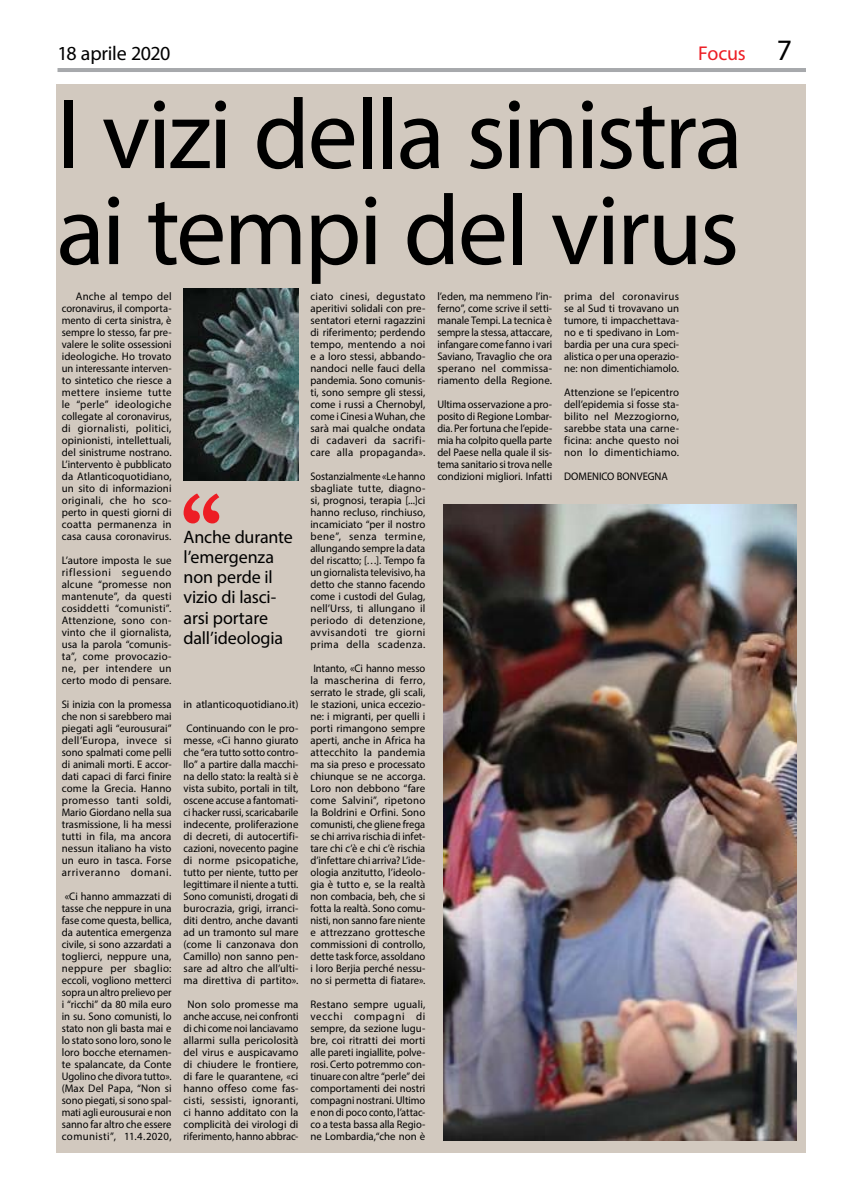
<style>
.page{position:relative;width:842px;height:1191px;background:#fff}
.page>*{position:absolute;margin:0;border:0;box-sizing:border-box;transform-origin:0 0}
.t1{font:100px/96px "Myriad Pro";letter-spacing:-.025em;color:#000}
.t2{font:29.7px "Myriad Pro";color:#000}
.t3{font:20px "Myriad Pro";letter-spacing:-.015em;color:#000}
.t4{font:20px "Myriad Pro";letter-spacing:-.015em;color:#ed1d24}
.t5{font:18px/20px "Myriad Pro";letter-spacing:-.01em;color:#000}
.t6{font:11px/12px "Myriad Pro";letter-spacing:.005em;color:#000;text-align:justify}
.t7{font:11px/12px "Myriad Pro";letter-spacing:.005em;color:#000;text-align:justify;scale:.96 1}
.t8{font:11px/12px "Myriad Pro";letter-spacing:.005em;color:#000;text-align:justify;scale:.94 1}
</style>
<div class="page">
<div style="left:57px;top:84px;width:749px;height:1068px;background:#d2c9bf"></div>
<img style="left:184px;top:288px;width:114px;height:192px">
<img style="left:443px;top:504px;width:354px;height:636px">
<hr style="left:57px;top:68px;width:749px;height:4px;background:#a7a9ac">
<svg style="left:184px;top:493px;width:35px;height:30px"></svg>
<h3 class="t3" style="left:57px;top:41px;width:115px">18 aprile 2020</h3>
<h3 class="t4" style="left:698px;top:41px;width:49px">Focus</h3>
<h1 class="t1" style="left:57px;top:85px;width:688px">I vizi della sinistra ai tempi del virus</h1>
<p class="t6" style="left:62px;top:290px;width:111px;text-indent:14px">Anche al tempo del coronavirus, il comporta&shy;mento di certa sinistra, è sempre lo stesso, far pre&shy;valere le solite ossessioni ideologiche. Ho trovato un interessante interven&shy;to sintetico che riesce a mettere insieme tutte le “perle” ideologiche collegate al coronavirus, di giornalisti, politici, opinionisti, intellettuali, del sinistrume nostrano.<br>L’intervento è pubblicato da Atlanticoquotidiano, un sito di informazioni originali, che ho sco&shy;perto in questi giorni di coatta permanenza in casa causa coronavirus.</p>
<p class="t6" style="left:62px;top:554px;width:111px">L’autore imposta le sue riflessioni seguendo alcune “promesse non mantenute”, da questi cosiddetti “comunisti”.<br>Attenzione, sono con&shy;vinto che il giornalista, usa la parola “comunis&shy;ta”, come provocazio&shy;ne, per intendere un certo modo di pensare.</p>
<p class="t6" style="left:62px;top:698px;width:111px">Si inizia con la promessa che non si sarebbero mai piegati agli “eurousurai” dell’Europa, invece si sono spalmati come pelli di animali morti. E accor&shy;dati capaci di farci finire come la Grecia. Hanno promesso tanti soldi, Mario Giordano nella sua trasmissione, li ha messi tutti in fila, ma ancora nessun italiano ha visto un euro in tasca. Forse arriveranno domani.</p>
<p class="t7" style="left:62px;top:890px;width:116px">«Ci hanno ammazzati di tasse che neppure in una fase come questa, bellica, da autentica emergenza civile, si sono azzardati a toglierci, neppure una, neppure per sbaglio: eccoli, vogliono metterci sopra un altro prelievo per i “ricchi” da 80 mila euro in su. Sono comunisti, lo stato non gli basta mai e lo stato sono loro, sono le loro bocche eternamen&shy;te spalancate, da Conte Ugolino che divora tutto». (Max Del Papa, “Non si sono piegati, si sono spal&shy;mati agli eurousurai e non sanno far altro che essere comunisti”, 11.4.2020,</p>
<h3 class="t5" style="left:184px;top:527px;width:111px">Anche durante l’emergenza non perde il vizio di lasci&shy;arsi portare dall’ideologia</h3>
<p class="t6" style="left:184px;top:692px;width:116px;line-height:24px">in atlanticoquotidiano.it)<br>Continuando con le pro-</p>
<p class="t6" style="left:184px;top:734px;width:116px">messe, «Ci hanno giurato che “era tutto sotto contro&shy;llo” a partire dalla macchi&shy;na dello stato: la realtà si è vista subito, portali in tilt, oscene accuse a fantomati&shy;ci hacker russi, scaricabarile indecente, proliferazione di decreti, di autocertifi&shy;cazioni, novecento pagine di norme psicopatiche, tutto per niente, tutto per legittimare il niente a tutti.<br>Sono comunisti, drogati di burocrazia, grigi, irranci&shy;diti dentro, anche davanti ad un tramonto sul mare (come li canzonava don Camillo) non sanno pen&shy;sare ad altro che all’ulti&shy;ma direttiva di partito».</p>
<p class="t6" style="left:184px;top:998px;width:116px;text-align:center">Non solo promesse ma anche accuse, nei confronti di chi come noi lanciavamo allarmi sulla pericolosità del virus e auspicavamo di chiudere le frontiere, di fare le quarantene, «ci hanno offeso come fas&shy;cisti, sessisti, ignoranti, ci hanno additato con la complicità dei virologi di riferimento, hanno abbrac-</p>
<p class="t6" style="left:310px;top:290px;width:116px">ciato cinesi, degustato aperitivi solidali con pre&shy;sentatori eterni ragazzini di riferimento; perdendo tempo, mentendo a noi e a loro stessi, abbando&shy;nandoci nelle fauci della pandemia. Sono comunis&shy;ti, sono sempre gli stessi, come i russi a Chernobyl, come i Cinesi a Wuhan, che sarà mai qualche ondata di cadaveri da sacrifi&shy;care alla propaganda».</p>
<p class="t8" style="left:310px;top:470px;width:124px">Sostanzialmente «Le hanno sbagliate tutte, diagno&shy;si, prognosi, terapia [...]ci hanno recluso, rinchiuso, incamiciato “per il nostro bene”, senza termine, allungando sempre la data del riscatto; […]. Tempo fa un giornalista televisivo, ha detto che stanno facendo come i custodi del Gulag, nell’Urss, ti allungano il periodo di detenzione, avvisandoti tre giorni prima della scadenza.</p>
<p class="t7" style="left:310px;top:662px;width:121px">Intanto, «Ci hanno messo la mascherina di ferro, serrato le strade, gli scali, le stazioni, unica eccezio&shy;ne: i migranti, per quelli i porti rimangono sempre aperti, anche in Africa ha attecchito la pandemia ma sia preso e processato chiunque se ne accorga.<br>Loro non debbono “fare come Salvini”, ripetono la Boldrini e Orfini. Sono comunisti, che gliene frega se chi arriva rischia di infet&shy;tare chi c’è e chi c’è rischia d’infettare chi arriva? L’ide&shy;ologia anzitutto, l’ideolo&shy;gia è tutto e, se la realtà non combacia, beh, che si fotta la realtà. Sono comu&shy;nisti, non sanno fare niente e attrezzano grottesche commissioni di controllo, dette task force, assoldano i loro Berjia perché nessu&shy;no si permetta di fiatare».</p>
<p class="t6" style="left:310px;top:998px;width:116px">Restano sempre uguali, vecchi compagni di sempre, da sezione lugu&shy;bre, coi ritratti dei morti alle pareti ingiallite, polve&shy;rosi. Certo potremmo con&shy;tinuare con altre “perle” dei comportamenti dei nostri compagni nostrani. Ultimo e non di poco conto, l’attac&shy;co a testa bassa alla Regio&shy;ne Lombardia,“che non è</p>
<p class="t6" style="left:437px;top:290px;width:116px">l’eden, ma nemmeno l’in&shy;ferno”, come scrive il setti&shy;manale Tempi. La tecnica è sempre la stessa, attaccare, infangare come fanno i vari Saviano, Travaglio che ora sperano nel commissa&shy;riamento della Regione.</p>
<p class="t7" style="left:437px;top:398px;width:121px">Ultima osservazione a pro&shy;posito di Regione Lombar&shy;dia. Per fortuna che l’epide&shy;mia ha colpito quella parte del Paese nella quale il sis&shy;tema sanitario si trova nelle condizioni migliori. Infatti</p>
<p class="t6" style="left:564px;top:290px;width:116px">prima del coronavirus se al Sud ti trovavano un tumore, ti impacchettava&shy;no e ti spedivano in Lom&shy;bardia per una cura speci&shy;alistica o per una operazio&shy;ne: non dimentichiamolo.</p>
<p class="t6" style="left:564px;top:386px;width:116px">Attenzione se l’epicentro dell’epidemia si fosse sta&shy;bilito nel Mezzogiorno, sarebbe stata una carne&shy;ficina: anche questo noi non lo dimentichiamo.</p>
<p class="t7" style="left:564px;top:470px;width:110px">DOMENICO BONVEGNA</p>
<h2 class="t2" style="left:777px;top:32px;width:17px">7</h2>
</div>
